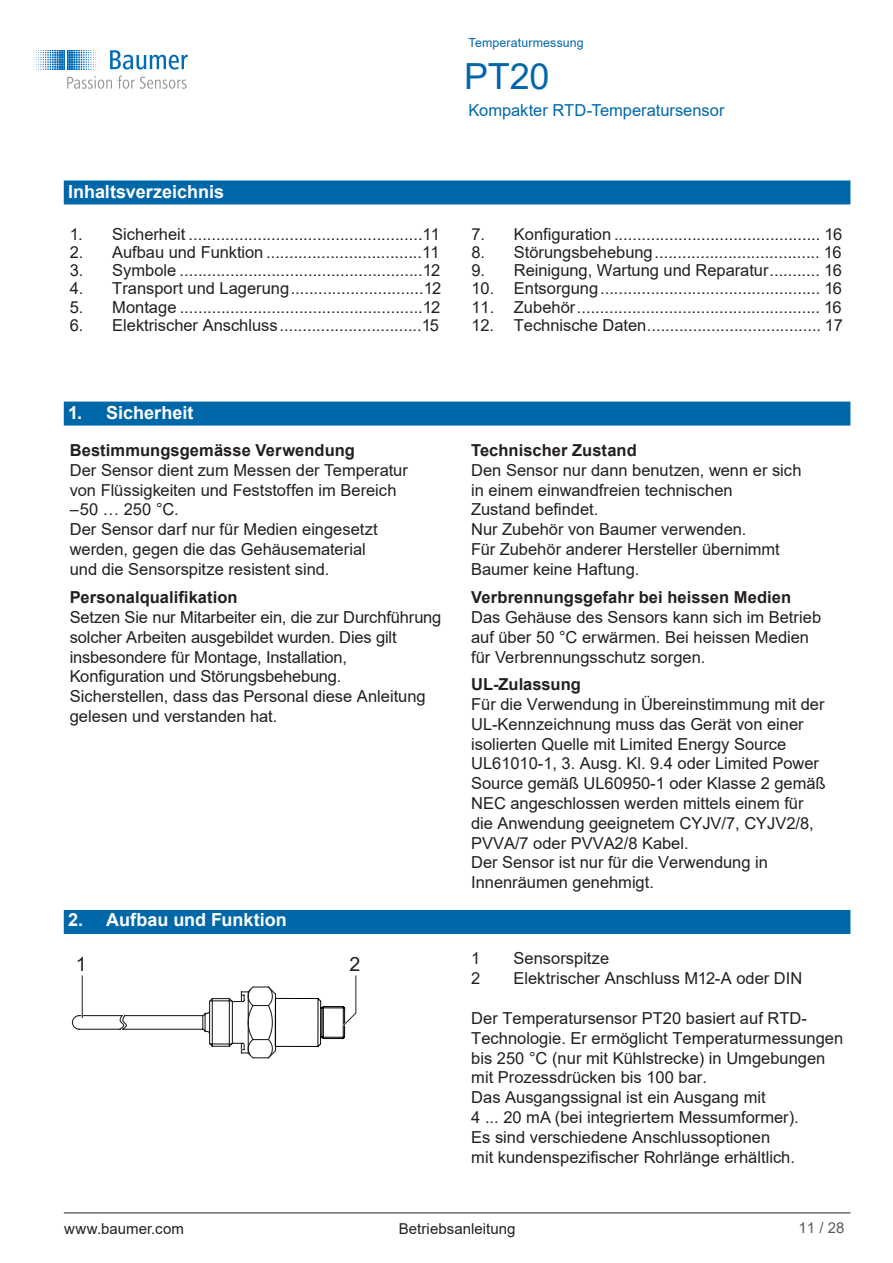
<style>
.page{position:relative;width:893px;height:1263px;background:#fff}
.page>*{position:absolute;margin:0;border:0;box-sizing:border-box;transform-origin:0 0}
.t1{font:36px "Arial";color:#0068a9}
.t2{font:19.65px "Arial";color:#231f20}
.Überschrift_1_A4_o{font:700 18px "Arial";color:#fff}
.Grundtext{font:16.5px/19.8px "Arial";color:#231f20}
.IHV_Ebene_1_A4{font:16.5px "Arial";color:#231f20}
.t3{font:16.5px/19.8px "Arial";color:#231f20}
.Überschrift_4_Zwis{font:700 16.5px "Arial";letter-spacing:.005em;color:#231f20}
.t4{font:16.5px "Arial";color:#0068a9}
.t5{font:700 16.5px "Arial";color:#231f20}
.t6{font:15px "Arial";letter-spacing:.005em;color:#231f20}
.t7{font:15px "Arial";color:#5a5a5d}
.t8{font:12.3px "Arial";letter-spacing:.01em;color:#0068a9}
.s1{font-style:inherit}
</style>
<div class="page">
<svg style="left:110px;top:50px;width:78px;height:20px"></svg>
<svg style="left:35px;top:50px;width:64px;height:20px"></svg>
<svg style="left:67px;top:76px;width:45px;height:13px"></svg>
<svg style="left:118px;top:76px;width:69px;height:13px"></svg>
<div style="left:64px;top:180px;width:786px;height:24px;background:#0068a9"></div>
<div style="left:64px;top:402px;width:786px;height:24px;background:#0068a9"></div>
<div style="left:64px;top:910px;width:786px;height:24px;background:#0068a9"></div>
<svg style="left:71px;top:975px;width:286px;height:84px"></svg>
<hr style="left:64px;top:1212px;width:786px;height:1px;background:#231f20">
<p class="Überschrift_1_A4_o" style="left:68px;top:179px;width:158px">Inhaltsverzeichnis</p>
<p class="IHV_Ebene_1_A4" style="left:70px;top:223px;width:372px">1. Sicherheit ...................................................11</p>
<p class="IHV_Ebene_1_A4" style="left:70px;top:241px;width:371px">2. Aufbau und Funktion ..................................11</p>
<p class="IHV_Ebene_1_A4" style="left:70px;top:259px;width:372px">3. Symbole .....................................................12</p>
<p class="IHV_Ebene_1_A4" style="left:70px;top:277px;width:373px">4. Transport und Lagerung .............................12</p>
<p class="IHV_Ebene_1_A4" style="left:70px;top:295px;width:372px">5. Montage .....................................................12</p>
<p class="IHV_Ebene_1_A4" style="left:70px;top:313px;width:371px">6. Elektrischer Anschluss...............................15</p>
<p class="t8" style="left:468px;top:34px;width:117px">Temperaturmessung</p>
<h1 class="t1" style="left:464px;top:52px;width:87px">PT20</h1>
<p class="t4" style="left:468px;top:99px;width:258px">Kompakter RTD-Temperatursensor</p>
<p class="IHV_Ebene_1_A4" style="left:471px;top:223px;width:372px">7. Konfiguration ............................................. 16</p>
<p class="IHV_Ebene_1_A4" style="left:471px;top:241px;width:372px">8. Störungsbehebung.................................... 16</p>
<p class="IHV_Ebene_1_A4" style="left:471px;top:259px;width:372px">9. Reinigung, Wartung und Reparatur........... 16</p>
<p class="IHV_Ebene_1_A4" style="left:471px;top:277px;width:372px">10. Entsorgung ................................................ 16</p>
<p class="IHV_Ebene_1_A4" style="left:471px;top:295px;width:372px">11. Zubehör ..................................................... 16</p>
<p class="IHV_Ebene_1_A4" style="left:471px;top:313px;width:373px">12. Technische Daten...................................... 17</p>
<p class="Überschrift_1_A4_o" style="left:68px;top:400px;width:127px">1. Sicherheit</p>
<p class="Überschrift_4_Zwis" style="left:70px;top:439px;width:287px">Bestimmungsgemässe Verwendung</p>
<p class="Grundtext" style="left:70px;top:460px;width:340px">Der Sensor dient zum Messen der Temperatur von Flüssigkeiten und Feststoffen im Bereich –50 … 250 °C.</p>
<p class="Grundtext" style="left:70px;top:519px;width:309px">Der Sensor darf nur für Medien eingesetzt werden, gegen die das Gehäusematerial und die Sensorspitze resistent sind.</p>
<p class="Überschrift_4_Zwis" style="left:70px;top:586px;width:169px">Personalquali<span class="s1">fi</span>kation</p>
<p class="Grundtext" style="left:70px;top:607px;width:373px">Setzen Sie nur Mitarbeiter ein, die zur Durchführung solcher Arbeiten ausgebildet wurden. Dies gilt insbesondere für Montage, Installation, Ko<span class="s1">nfi</span>guration und Störungsbehebung.</p>
<p class="Grundtext" style="left:70px;top:686px;width:357px">Sicherstellen, dass das Personal diese Anleitung gelesen und verstanden hat.</p>
<p class="Überschrift_4_Zwis" style="left:471px;top:439px;width:167px">Technischer Zustand</p>
<p class="Grundtext" style="left:471px;top:460px;width:332px">Den Sensor nur dann benutzen, wenn er sich in einem einwandfreien technischen<br>Zustand be<span class="s1">fi</span>ndet.</p>
<p class="Grundtext" style="left:471px;top:519px;width:277px">Nur Zubehör von Baumer verwenden.</p>
<p class="Grundtext" style="left:471px;top:539px;width:310px">Für Zubehör anderer Hersteller übernimmt<br>Baumer keine Haftung.</p>
<p class="Überschrift_4_Zwis" style="left:471px;top:586px;width:322px">Verbrennungsgefahr bei heissen Medien</p>
<p class="Grundtext" style="left:471px;top:607px;width:352px">Das Gehäuse des Sensors kann sich im Betrieb auf über 50 °C erwärmen. Bei heissen Medien für Verbrennungsschutz sorgen.</p>
<p class="t5" style="left:471px;top:673px;width:111px">UL-Zulassung</p>
<p class="t3" style="left:471px;top:694px;width:356px">Für die Verwendung in Übereinstimmung mit der UL-Kennzeichnung muss das Gerät von einer isolierten Quelle mit Limited Energy Source UL61010-1, 3. Ausg. Kl. 9.4 oder Limited Power Source gemäß UL60950-1 oder Klasse 2 gemäß NEC angeschlossen werden mittels einem für die Anwendung geeignetem CYJV/7, CYJV2/8, PVVA/7 oder PVVA2/8 Kabel.<br>Der Sensor ist nur für die Verwendung in Innenräumen genehmigt.</p>
<p class="Überschrift_1_A4_o" style="left:68px;top:907px;width:220px">2. Aufbau und Funktion</p>
<p class="t2" style="left:76px;top:950px;width:12px">1</p>
<p class="t2" style="left:350px;top:950px;width:12px">2</p>
<p class="Grundtext" style="left:471px;top:948px;width:11px">1</p>
<p class="Grundtext" style="left:514px;top:948px;width:97px">Sensorspitze</p>
<p class="Grundtext" style="left:471px;top:968px;width:11px">2</p>
<p class="Grundtext" style="left:514px;top:968px;width:290px">Elektrischer Anschluss M12-A oder DIN</p>
<p class="Grundtext" style="left:471px;top:1008px;width:374px">Der Temperatursensor PT20 basiert auf RTD-Technologie. Er ermöglicht Temperaturmessungen bis 250 °C (nur mit Kühlstrecke) in Umgebungen mit Prozessdrücken bis 100 bar.<br>Das Ausgangssignal ist ein Ausgang mit<br>4 ... 20 mA (bei integriertem Messumformer).<br>Es sind verschiedene Anschlussoptionen<br>mit kundenspezi<span class="s1">fi</span>scher Rohrlänge erhältlich.</p>
<p class="t6" style="left:64px;top:1218px;width:121px">www.baumer.com</p>
<p class="t7" style="left:799px;top:1217px;width:47px">11 / 28</p>
<p class="t6" style="left:399px;top:1218px;width:118px">Betriebsanleitung</p>
</div>
